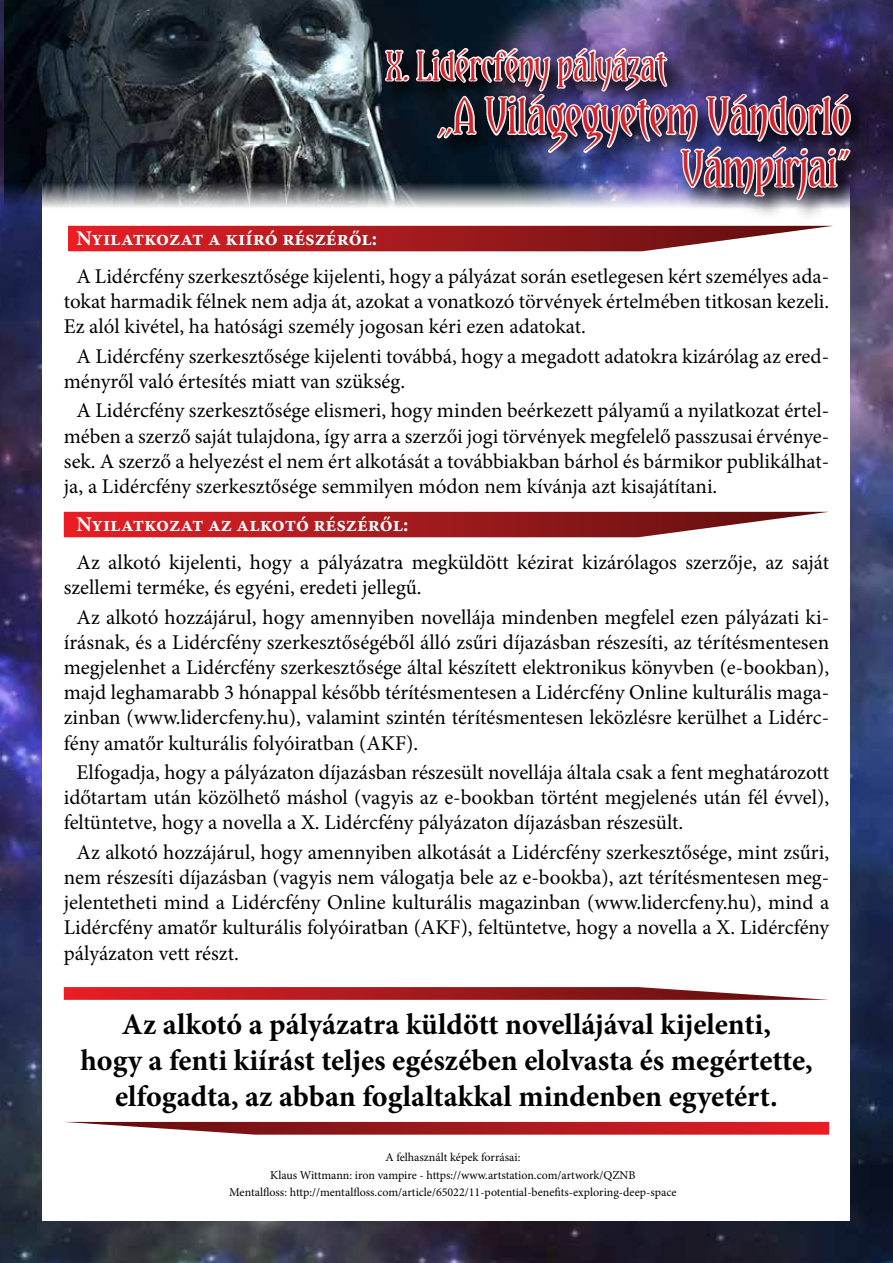
<style>
.page{position:relative;width:893px;height:1263px;background:#fff}
.page>*{position:absolute;margin:0;border:0;box-sizing:border-box;transform-origin:0 0}
.t1{font:37.5px/52.5px "Yataghan";color:#d2232a;text-align:right}
.t2{font:700 30px/36px "Minion Pro";letter-spacing:.005em;color:#000;text-align:center}
.t3{font:30px "Yataghan";color:#d2232a}
.t4{font:21px/25.2px "Minion Pro";color:#000;text-align:justify}
.t5{font:700 21px "Minion Pro";color:#fff}
.t6{font:12px/17.7px "Minion Pro";color:#000;text-align:center}
</style>
<div class="page">
<img style="left:0;top:208px;width:893px;height:1055px">
<div style="left:43px;top:43px;width:807px;height:1177px;background:#fff"></div>
<svg style="left:68px;top:226px;width:764px;height:25px;background:#b23438"></svg>
<svg style="left:64px;top:512px;width:763px;height:25px;background:#b23538"></svg>
<svg style="left:64px;top:987px;width:765px;height:13px;background:#b3393c"></svg>
<svg style="left:66px;top:1122px;width:763px;height:13px;background:#b43a3d"></svg>
<img style="left:0;top:0;width:893px;height:208px">
<svg style="left:381px;top:44px;width:492px;height:178px"></svg>
<img style="left:382px;top:43px;width:471px;height:159px">
<h2 class="t3" style="left:386px;top:43px;width:282px">X. Lidércfény pályázat</h2>
<h1 class="t1" style="left:437px;top:93px;width:415px">„A Világegyetem Vándorló<br>Vámpírjai”</h1>
<p class="t5" style="left:77px;top:223px;width:302px">Nyilatkozat a kiíró részéről:</p>
<p class="t4" style="left:64px;top:264px;width:767px;text-indent:13px">A Lidércfény szerkesztősége kijelenti, hogy a pályázat során esetlegesen kért személyes ada&shy;tokat harmadik félnek nem adja át, azokat a vonatkozó törvények értelmében titkosan kezeli.<br>Ez alól kivétel, ha hatósági személy jogosan kéri ezen adatokat.</p>
<p class="t4" style="left:64px;top:343px;width:767px;text-indent:13px">A Lidércfény szerkesztősége kijelenti továbbá, hogy a megadott adatokra kizárólag az ered&shy;ményről való értesítés miatt van szükség.</p>
<p class="t4" style="left:64px;top:398px;width:767px;text-indent:13px">A Lidércfény szerkesztősége elismeri, hogy minden beérkezett pályamű a nyilatkozat értel&shy;mében a szerző saját tulajdona, így arra a szerzői jogi törvények megfelelő passzusai érvénye&shy;sek. A szerző a helyezést el nem ért alkotását a továbbiakban bárhol és bármikor publikálhat&shy;ja, a Lidércfény szerkesztősége semmilyen módon nem kívánja azt kisajátítani.</p>
<p class="t5" style="left:77px;top:509px;width:333px">Nyilatkozat az alkotó részéről:</p>
<p class="t4" style="left:64px;top:550px;width:767px;text-indent:13px">Az alkotó kijelenti, hogy a pályázatra megküldött kézirat kizárólagos szerzője, az saját szellemi terméke, és egyéni, eredeti jellegű.</p>
<p class="t4" style="left:64px;top:604px;width:767px;text-indent:13px">Az alkotó hozzájárul, hogy amennyiben novellája mindenben megfelel ezen pályázati ki&shy;írásnak, és a Lidércfény szerkesztőségéből álló zsűri díjazásban részesíti, az térítésmentesen megjelenhet a Lidércfény szerkesztősége által készített elektronikus könyvben (e-bookban), majd leghamarabb 3 hónappal később térítésmentesen a Lidércfény Online kulturális maga&shy;zinban (www.lidercfeny.hu), valamint szintén térítésmentesen leközlésre kerülhet a Lidérc&shy;fény amatőr kulturális folyóiratban (AKF).</p>
<p class="t4" style="left:64px;top:760px;width:767px;text-indent:13px">Elfogadja, hogy a pályázaton díjazásban részesült novellája általa csak a fent meghatározott időtartam után közölhető máshol (vagyis az e-bookban történt megjelenés után fél évvel), feltüntetve, hogy a novella a X. Lidércfény pályázaton díjazásban részesült.</p>
<p class="t4" style="left:64px;top:840px;width:767px;text-indent:13px">Az alkotó hozzájárul, hogy amennyiben alkotását a Lidércfény szerkesztősége, mint zsűri, nem részesíti díjazásban (vagyis nem válogatja bele az e-bookba), azt térítésmentesen meg&shy;jelentetheti mind a Lidércfény Online kulturális magazinban (www.lidercfeny.hu), mind a Lidércfény amatőr kulturális folyóiratban (AKF), feltüntetve, hogy a novella a X. Lidércfény pályázaton vett részt.</p>
<h2 class="t2" style="left:80px;top:1006px;width:734px">Az alkotó a pályázatra küldött novellájával kijelenti,<br>hogy a fenti kiírást teljes egészében elolvasta és megértette, elfogadta, az abban foglaltakkal mindenben egyetért.</h2>
<p class="t6" style="left:229px;top:1148px;width:449px">A felhasznált képek forrásai:<br>Klaus Wittmann: iron vampire - https://www.artstation.com/artwork/QZNB<br>Mentalfloss: http://mentalfloss.com/article/65022/11-potential-benefits-exploring-deep-space</p>
</div>
